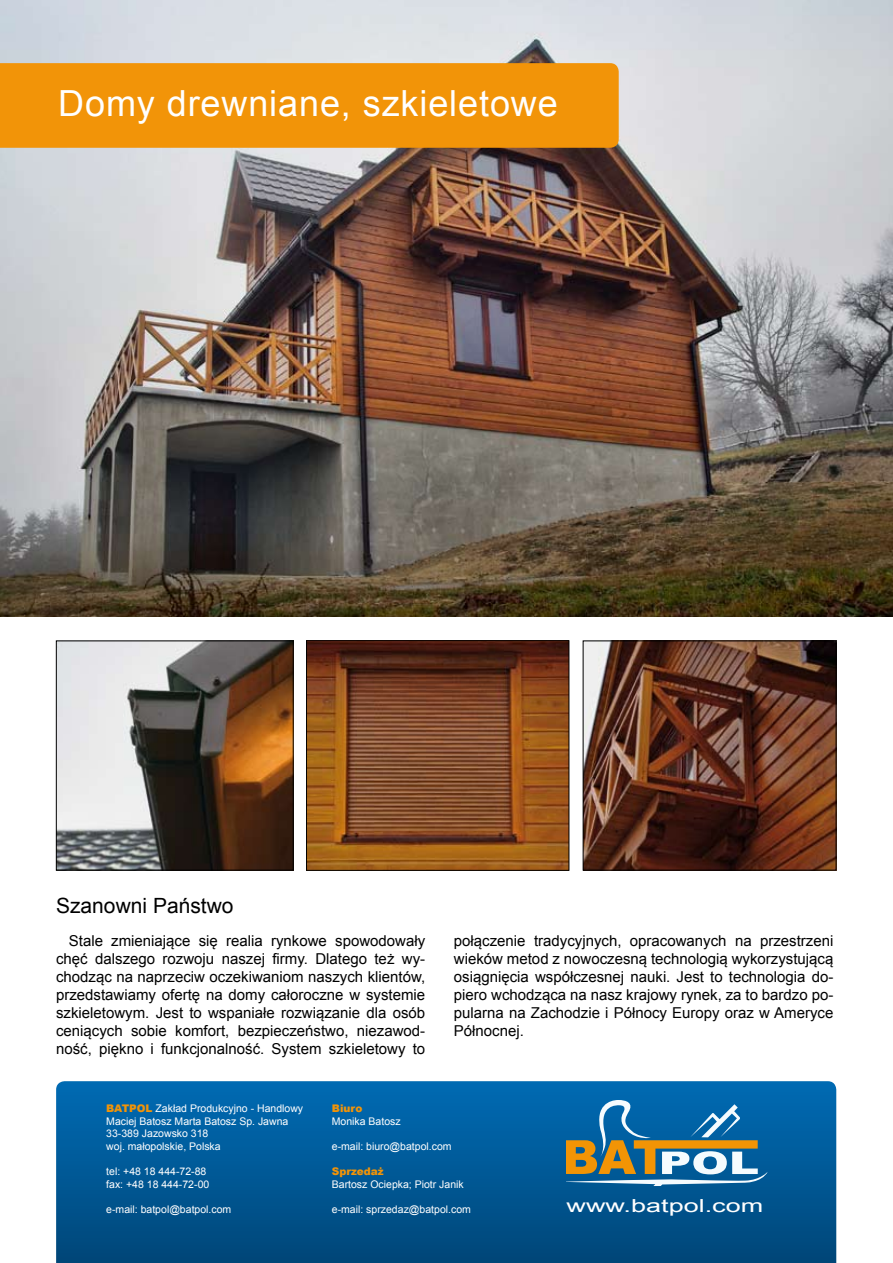
<style>
.page{position:relative;width:893px;height:1263px;background:#fff}
.page>*{position:absolute;margin:0;border:0;box-sizing:border-box;transform-origin:0 0}
.t1{font:36px "Arial";letter-spacing:.025em;color:#fff}
.t2{font:21px "Arial";color:#000}
.t3{font:18px "Arial";color:#fff;scale:1.5 1}
.t4{font:15px/18px "Arial";color:#000;text-align:justify}
.t5{font:10.5px/12.6px "Arial";color:#fff}
.t6{font:900 10.5px "Arial";color:#f29408}
.s1{font-weight:900;color:#f29408}
</style>
<div class="page">
<img style="left:0;top:0;width:893px;height:617px">
<svg style="left:56px;top:1081px;width:780px;height:182px;background:#005894"></svg>
<div style="left:0;top:63px;width:619px;height:85px;background:#f29408"></div>
<svg style="left:567px;top:1100px;width:201px;height:86px;background:#4c7f95"></svg>
<img style="left:58px;top:643px;width:233px;height:225px">
<div style="left:56px;top:641px;width:237px;height:229px;border:1px solid #000"></div>
<img style="left:308px;top:642px;width:259px;height:226px">
<div style="left:306px;top:640px;width:263px;height:230px;border:1px solid #000"></div>
<img style="left:585px;top:643px;width:249px;height:225px">
<div style="left:583px;top:641px;width:253px;height:229px;border:1px solid #000"></div>
<h1 class="t1" style="left:58px;top:79px;width:501px">Domy drewniane, szkieletowe</h1>
<h2 class="t2" style="left:56px;top:892px;width:179px">Szanowni Państwo</h2>
<p class="t4" style="left:56px;top:931px;width:371px;text-indent:13px">Stale zmieniające się realia rynkowe spowodowały chęć dalszego rozwoju naszej firmy. Dlatego też wy&shy;chodząc na naprzeciw oczekiwaniom naszych klientów, przedstawiamy ofertę na domy całoroczne w systemie szkieletowym. Jest to wspaniałe rozwiązanie dla osób ceniących sobie komfort, bezpieczeństwo, niezawod&shy;ność, piękno i funkcjonalność. System szkieletowy to</p>
<p class="t4" style="left:454px;top:931px;width:381px">połączenie tradycyjnych, opracowanych na przestrzeni wieków metod z nowoczesną technologią wykorzystującą osiągnięcia współczesnej nauki. Jest to technologia do&shy;piero wchodząca na nasz krajowy rynek, za to bardzo po&shy;pularna na Zachodzie i Północy Europy oraz w Ameryce Północnej.</p>
<p class="t5" style="left:106px;top:1102px;width:198px"><span class="s1">BATPOL</span> Zakład Produkcyjno - Handlowy<br>Maciej Batosz Marta Batosz Sp. Jawna<br>33-389 Jazowsko 318<br>woj. małopolskie, Polska</p>
<p class="t5" style="left:106px;top:1165px;width:105px">tel: +48 18 444-72-88 fax: +48 18 444-72-00</p>
<p class="t5" style="left:106px;top:1203px;width:127px">e-mail: batpol@batpol.com</p>
<p class="t6" style="left:332px;top:1101px;width:32px">Biuro</p>
<p class="t5" style="left:332px;top:1115px;width:70px">Monika Batosz</p>
<p class="t5" style="left:332px;top:1140px;width:121px">e-mail: biuro@batpol.com</p>
<p class="t6" style="left:332px;top:1164px;width:53px">Sprzedaż</p>
<p class="t5" style="left:332px;top:1178px;width:133px">Bartosz Ociepka; Piotr Janik</p>
<p class="t5" style="left:332px;top:1203px;width:141px">e-mail: sprzedaz@batpol.com</p>
<p class="t3" style="left:567px;top:1194px;width:133px">www.batpol.com</p>
</div>
